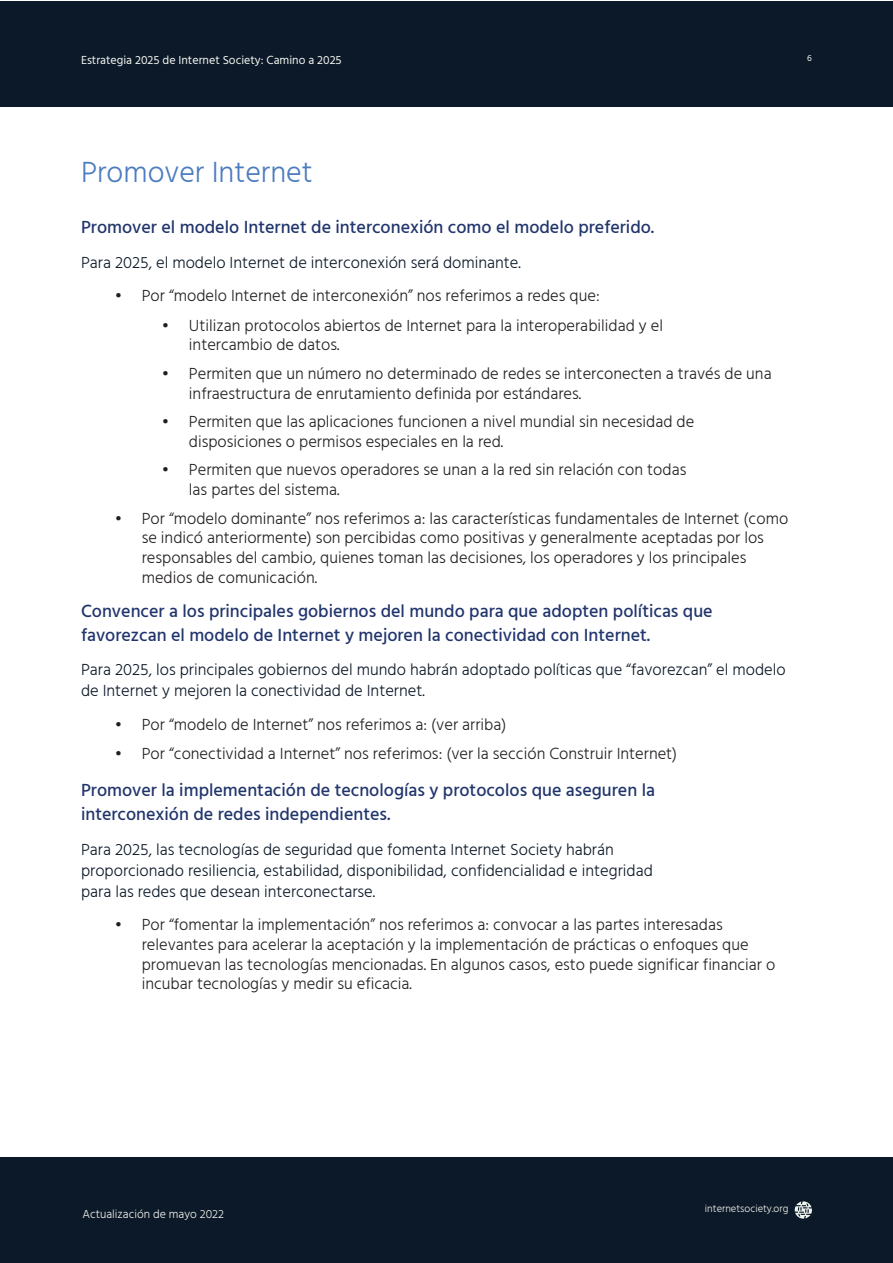
<style>
.page{position:relative;width:893px;height:1263px;background:#fff}
.page>*{position:absolute;margin:0;border:0;box-sizing:border-box;transform-origin:0 0}
.t1{font:300 30px "Hind";color:#4b7cbf}
.t2{font:500 18px/24px "Hind";color:#21356d}
.t3{font:300 16.5px/19.8px "Hind";color:#231f20}
.t4{font:300 16.5px/21px "Hind";color:#0c1928}
.t5{font:12px "Hind";color:#f3f5f0}
.t6{font:300 12px "Hind";color:#f3f5f0}
.t7{font:300 10.5px "Hind";color:#f3f5f0}
.t8{font:9px "Hind";color:#f3f5f0}
</style>
<div class="page">
<div style="left:0;top:1157px;width:893px;height:106px;background:#0c1928"></div>
<div style="left:0;top:1px;width:893px;height:106px;background:#0c1928"></div>
<svg style="left:795px;top:1201px;width:17px;height:18px"></svg>
<p class="t5" style="left:81px;top:52px;width:262px">Estrategia 2025 de Internet Society: Camino a 2025</p>
<p class="t8" style="left:807px;top:52px;width:6px">6</p>
<h1 class="t1" style="left:81px;top:152px;width:233px">Promover Internet</h1>
<p class="t2" style="left:81px;top:216px;width:575px">Promover el modelo Internet de interconexión como el modelo preferido.</p>
<p class="t4" style="left:81px;top:253px;width:441px">Para 2025, el modelo Internet de interconexión será dominante.</p>
<p class="t3" style="left:115px;top:287px;width:486px">• Por “modelo Internet de interconexión” nos referimos a redes que:</p>
<p class="t3" style="left:189px;top:316px;width:475px;text-indent:-27px">• Utilizan protocolos abiertos de Internet para la interoperabilidad y el intercambio de datos.</p>
<p class="t3" style="left:189px;top:364px;width:584px;text-indent:-27px">• Permiten que un número no determinado de redes se interconecten a través de una infraestructura de enrutamiento definida por estándares.</p>
<p class="t3" style="left:189px;top:413px;width:507px;text-indent:-27px">• Permiten que las aplicaciones funcionen a nivel mundial sin necesidad de disposiciones o permisos especiales en la red.</p>
<p class="t3" style="left:189px;top:461px;width:499px;text-indent:-27px">• Permiten que nuevos operadores se unan a la red sin relación con todas las partes del sistema.</p>
<p class="t3" style="left:142px;top:509px;width:648px;text-indent:-27px">• Por “modelo dominante” nos referimos a: las características fundamentales de Internet (como se indicó anteriormente) son percibidas como positivas y generalmente aceptadas por los responsables del cambio, quienes toman las decisiones, los operadores y los principales medios de comunicación.</p>
<p class="t2" style="left:81px;top:600px;width:633px">Convencer a los principales gobiernos del mundo para que adopten políticas que favorezcan el modelo de Internet y mejoren la conectividad con Internet.</p>
<p class="t4" style="left:81px;top:660px;width:706px">Para 2025, los principales gobiernos del mundo habrán adoptado políticas que “favorezcan” el modelo de Internet y mejoren la conectividad de Internet.</p>
<p class="t3" style="left:115px;top:715px;width:393px">• Por “modelo de Internet” nos referimos a: (ver arriba)</p>
<p class="t3" style="left:115px;top:744px;width:564px">• Por “conectividad a Internet” nos referimos: (ver la sección Construir Internet)</p>
<p class="t2" style="left:81px;top:779px;width:576px">Promover la implementación de tecnologías y protocolos que aseguren la interconexión de redes independientes.</p>
<p class="t4" style="left:81px;top:839px;width:573px">Para 2025, las tecnologías de seguridad que fomenta Internet Society habrán proporcionado resiliencia, estabilidad, disponibilidad, confidencialidad e integridad para las redes que desean interconectarse.</p>
<p class="t3" style="left:142px;top:915px;width:635px;text-indent:-27px">• Por “fomentar la implementación” nos referimos a: convocar a las partes interesadas relevantes para acelerar la aceptación y la implementación de prácticas o enfoques que promuevan las tecnologías mencionadas. En algunos casos, esto puede significar financiar o incubar tecnologías y medir su eficacia.</p>
<p class="t6" style="left:82px;top:1206px;width:143px">Actualización de mayo 2022</p>
<p class="t7" style="left:705px;top:1202px;width:85px">internetsociety.org</p>
</div>
